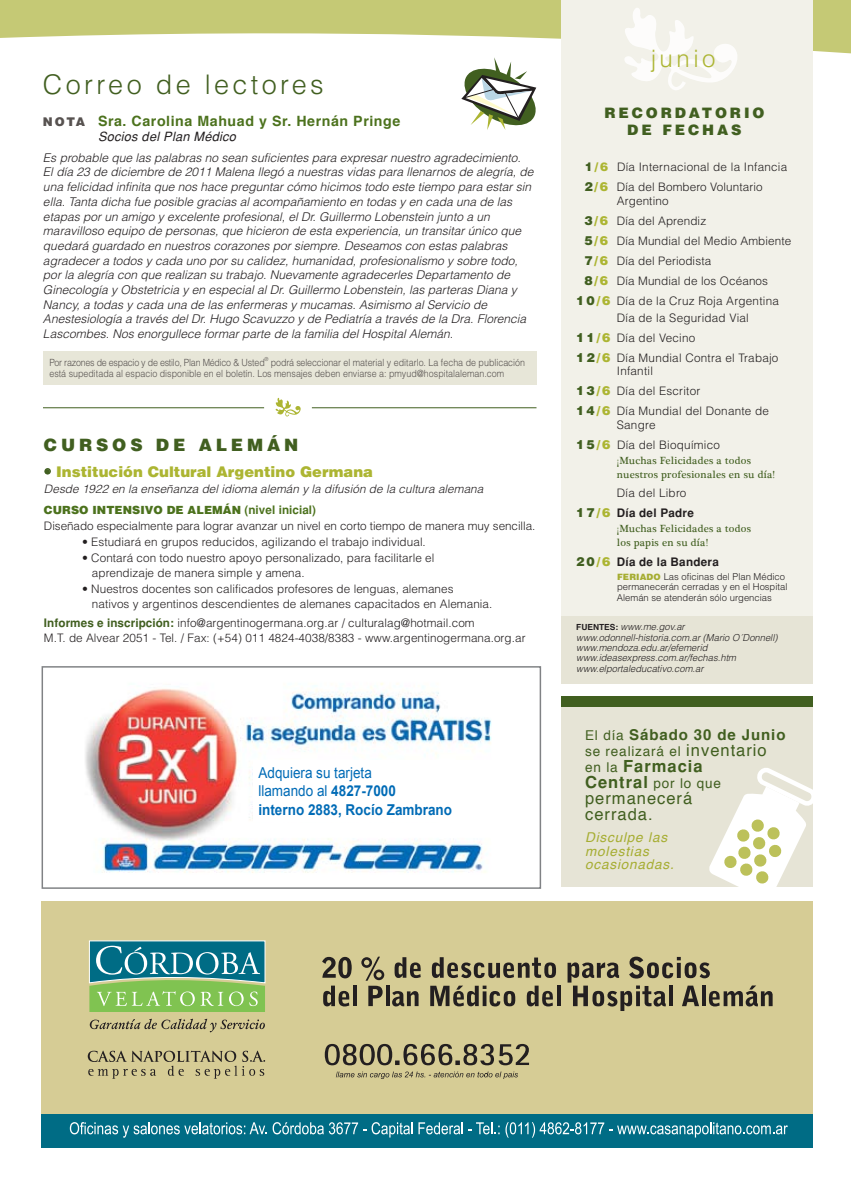
<style>
.page{position:relative;width:851px;height:1191px;background:#fff}
.page>*{position:absolute;margin:0;border:0;box-sizing:border-box;transform-origin:0 0}
.t1{font:300 27px "Helvetica";letter-spacing:.125em;color:#415f20}
.t2{font:300 24px "Helvetica";letter-spacing:.15em;color:#acb532}
.t3{font:900 16.95px "Helvetica";letter-spacing:.225em;color:#415f20}
.t4{font:16.5px/15.9px "Helvetica";letter-spacing:.06em;color:#415f20}
.t5{font:700 16.5px "Helvetica";letter-spacing:.06em;color:#415f20}
.t6{font:700 15px/18.6px "Arial";color:#006bb6;scale:.9 1}
.t7{font:700 15px "Helvetica";letter-spacing:.06em;color:#415f20}
.t8{font:900 14.7px "Helvetica";color:#acb532}
.t9{font:900 14.4px/17.9px "Helvetica";letter-spacing:.2em;color:#415f20;text-align:center}
.t10{font:700 14.25px "Helvetica";letter-spacing:.04em;color:#4c721d}
.t11{font:13.5px "Helvetica";letter-spacing:.06em;color:#415f20}
.t12{font:italic 13.5px/13.6px "Helvetica";letter-spacing:.06em;color:#a6ad32}
.t13{font:italic 12.75px "Helvetica";letter-spacing:.02em;color:#231f20}
.t14{font:italic 300 12px/14.7px "Helvetica";color:#231f20}
.t15{font:300 11.7px/20px "Helvetica";letter-spacing:.005em;color:#231f20}
.t16{font:italic 300 11.7px "Helvetica";letter-spacing:.005em;color:#231f20}
.t17{font:700 11.7px "Helvetica";letter-spacing:.02em;color:#231f20}
.t18{font:900 11.25px "Helvetica";letter-spacing:.005em;color:#4c721d}
.t19{font:10.65px/14px "Plantagenet Cherokee";letter-spacing:.02em;color:#415f20}
.t20{font:300 9.9px/10.9px "Helvetica";color:#575250;scale:.9 1}
.t21{font:italic 300 9.6px/10.4px "Helvetica";color:#231f20}
.t22{font:300 9.45px/10.4px "Helvetica";color:#231f20}
.s1{font-weight:900;font-size:12px;color:#575250}
.s2{color:#415f20}
.s3{font-weight:700;font-size:11.7px}
.s4{font-weight:700;color:#415f20}
.s5{font-weight:400}
.s6{font-weight:900;font-size:12px;color:#415f20}
.s7{font-weight:900;font-size:12px;color:#acb532}
.s8{font-weight:900;font-size:12.45px;color:#415f20}
.s9{font-weight:900;font-size:12.45px;color:#acb532}
.s10{font-weight:700}
.s11{font-weight:900;font-size:8.7px;color:#a6ad32}
.s12{font-weight:700;font-style:normal;font-size:8.4px}
.s13{font-weight:400;font-size:13.5px}
.s14{font-size:16.5px}
.s15{font-weight:700;font-size:16.5px}
</style>
<div class="page">
<svg style="left:0;top:0;width:850px;height:54px;fill:#c5c975"></svg>
<div style="left:561px;top:0;width:252px;height:681px;background:#f2f1e9"></div>
<div style="left:561px;top:616px;width:252px;height:67px;background:#e6e4d6"></div>
<hr style="left:43px;top:407px;width:493px;height:1px;background:#415f20">
<div style="left:264px;top:398px;width:48px;height:21px;background:#fff;border-radius:6px"></div>
<svg style="left:275px;top:398px;width:26px;height:18px"></svg>
<div style="left:43px;top:351px;width:493px;height:33px;background:#e7e6d8"></div>
<svg style="left:461px;top:57px;width:76px;height:73px"></svg>
<svg style="left:625px;top:8px;width:112px;height:82px"></svg>
<div style="left:41px;top:901px;width:772px;height:246px;background:#d6cc95"></div>
<div style="left:41px;top:1114px;width:772px;height:33px;background:#006c85"></div>
<svg style="left:89px;top:940px;width:177px;height:72px;background:#5da683"></svg>
<svg style="left:90px;top:1018px;width:175px;height:14px"></svg>
<svg style="left:325px;top:1044px;width:204px;height:21px"></svg>
<svg style="left:336px;top:1071px;width:182px;height:8px"></svg>
<svg style="left:70px;top:1122px;width:342px;height:15px"></svg>
<svg style="left:418px;top:1122px;width:81px;height:12px"></svg>
<svg style="left:505px;top:1122px;width:282px;height:15px"></svg>
<svg style="left:322px;top:957px;width:29px;height:21px"></svg>
<svg style="left:394px;top:957px;width:26px;height:21px"></svg>
<svg style="left:432px;top:957px;width:124px;height:21px"></svg>
<svg style="left:323px;top:985px;width:26px;height:21px"></svg>
<hr style="left:353px;top:985px;width:4px;height:21px;background:#231f20">
<svg style="left:526px;top:985px;width:27px;height:21px"></svg>
<svg style="left:557px;top:985px;width:3px;height:21px"></svg>
<svg style="left:88px;top:1050px;width:177px;height:28px"></svg>
<svg style="left:567px;top:956px;width:205px;height:55px"></svg>
<svg style="left:361px;top:956px;width:23px;height:50px"></svg>
<hr style="left:386px;top:985px;width:4px;height:21px;background:#231f20">
<svg style="left:392px;top:991px;width:26px;height:15px"></svg>
<svg style="left:430px;top:985px;width:85px;height:21px"></svg>
<div style="left:44px;top:468px;width:7px;height:6px;border:2px solid #415f20;border-radius:50%"></div>
<div style="left:561px;top:697px;width:251px;height:189px;background:#e6e4d6"></div>
<div style="left:561px;top:696px;width:251px;height:10px;background:#415f20"></div>
<svg style="left:707px;top:764px;width:106px;height:123px"></svg>
<img style="left:85px;top:683px;width:407px;height:190px">
<div style="left:42px;top:666px;width:499px;height:223px;border:1px solid #808285"></div>
<div style="left:253px;top:760px;width:250px;height:61px;background:#fff"></div>
<p class="t1" style="left:43px;top:67px;width:282px">Correo de lectores</p>
<p class="t10" style="left:43px;top:109px;width:359px"><span class="s1">NOTA</span> Sra. Carolina Mahuad y Sr. Hernán Pringe</p>
<p class="t13" style="left:98px;top:129px;width:139px">Socios del Plan Médico</p>
<p class="t14" style="left:43px;top:150px;width:492px">Es probable que las palabras no sean suficientes para expresar nuestro agradecimiento.<br>El día 23 de diciembre de 2011 Malena llegó a nuestras vidas para llenarnos de alegría, de una felicidad infinita que nos hace preguntar cómo hicimos todo este tiempo para estar sin ella. Tanta dicha fue posible gracias al acompañamiento en todas y en cada una de las etapas por un amigo y excelente profesional, el Dr. Guillermo Lobenstein junto a un maravilloso equipo de personas, que hicieron de esta experiencia, un transitar único que quedará guardado en nuestros corazones por siempre. Deseamos con estas palabras agradecer a todos y cada uno por su calidez, humanidad, profesionalismo y sobre todo, por la alegría con que realizan su trabajo. Nuevamente agradecerles Departamento de Ginecología y Obstetricia y en especial al Dr. Guillermo Lobenstein, las parteras Diana y Nancy, a todas y cada una de las enfermeras y mucamas. Asimismo al Servicio de Anestesiología a través del Dr. Hugo Scavuzzo y de Pediatría a través de la Dra. Florencia Lascombes. Nos enorgullece formar parte de la familia del Hospital Alemán.</p>
<p class="t20" style="left:49px;top:357px;width:530px">Por razones de espacio y de estilo, Plan Médico &amp; Usted<sup>®</sup> podrá seleccionar el material y editarlo. La fecha de publicación está supeditada al espacio disponible en el boletín. Los mensajes deben enviarse a: pmyud@hospitalaleman.com</p>
<p class="t3" style="left:44px;top:434px;width:256px">CURSOS DE ALEMÁN</p>
<p class="t8" style="left:44px;top:462px;width:330px"><span class="s2">•</span> Institución Cultural Argentino Germana</p>
<p class="t16" style="left:44px;top:481px;width:441px">Desde 1922 en la enseñanza del idioma alemán y la difusión de la cultura alemana</p>
<p class="t18" style="left:44px;top:502px;width:273px">CURSO INTENSIVO DE ALEMÁN <span class="s3">(nivel inicial)</span></p>
<p class="t15" style="left:44px;top:515px;width:493px">Diseñado especialmente para lograr avanzar un nivel en corto tiempo de manera muy sencilla.</p>
<p class="t15" style="left:82px;top:531px;width:345px">• Estudiará en grupos reducidos, agilizando el trabajo individual.</p>
<p class="t15" style="left:92px;top:550px;width:344px;line-height:14.7px;text-indent:-10px">• Contará con todo nuestro apoyo personalizado, para facilitarle el aprendizaje de manera simple y amena.</p>
<p class="t15" style="left:92px;top:581px;width:402px;line-height:14.7px;text-indent:-10px">• Nuestros docentes son calificados profesores de lenguas, alemanes nativos y argentinos descendientes de alemanes capacitados en Alemania.</p>
<p class="t15" style="left:44px;top:615px;width:483px;line-height:14.7px"><span class="s4">Informes e inscripción:</span> info@argentinogermana.org.ar / culturalag@hotmail.com<br>M.T. de Alvear 2051 - Tel. / Fax: (+54) 011 4824-4038/8383 - www.argentinogermana.org.ar</p>
<p class="t6" style="left:258px;top:763px;width:217px"><span class="s5">Adquiera su tarjeta<br>llamando al</span> 4827-7000<br>interno 2883, Rocío Zambrano</p>
<p class="t2" style="left:650px;top:44px;width:66px">junio</p>
<p class="t9" style="left:604px;top:103px;width:161px">RECORDATORIO<br>DE FECHAS</p>
<p class="t15" style="left:584px;top:157px;width:204px"><span class="s6">1</span><span class="s7">/6</span> Día Internacional de la Infancia<br><span class="s8">2</span><span class="s9">/6</span> Día del Bombero Voluntario</p>
<p class="t15" style="left:616px;top:191px;width:53px">Argentino</p>
<p class="t15" style="left:584px;top:210px;width:123px"><span class="s8">3</span><span class="s9">/6</span> Día del Aprendiz</p>
<p class="t15" style="left:584px;top:230px;width:208px"><span class="s8">5</span><span class="s9">/6</span> Día Mundial del Medio Ambiente</p>
<p class="t15" style="left:584px;top:250px;width:128px"><span class="s8">7</span><span class="s9">/6</span> Día del Periodista</p>
<p class="t15" style="left:584px;top:270px;width:185px"><span class="s8">8</span><span class="s9">/6</span> Día Mundial de los Océanos</p>
<p class="t15" style="left:576px;top:290px;width:204px"><span class="s8">10</span><span class="s9">/6</span> Día de la Cruz Roja Argentina</p>
<p class="t15" style="left:576px;top:307px;width:204px;text-indent:41px">Día de la Seguridad Vial<br><span class="s8">11</span><span class="s9">/6</span> Día del Vecino<br><span class="s8">12</span><span class="s9">/6</span> Día Mundial Contra el Trabajo</p>
<p class="t15" style="left:576px;top:361px;width:194px;text-indent:41px">Infantil<br><span class="s8">13</span><span class="s9">/6</span> Día del Escritor<br><span class="s8">14</span><span class="s9">/6</span> Día Mundial del Donante de</p>
<p class="t15" style="left:576px;top:415px;width:145px;text-indent:41px">Sangre<br><span class="s8">15</span><span class="s9">/6</span> Día del Bioquímico</p>
<p class="t19" style="left:616px;top:454px;width:159px">¡Muchas Felicidades a todos nuestros profesionales en su día!</p>
<p class="t15" style="left:576px;top:482px;width:119px;text-indent:41px">Día del Libro<br><span class="s8">17</span><span class="s9">/6</span> <span class="s10">Día del Padre</span></p>
<p class="t19" style="left:616px;top:522px;width:135px">¡Muchas Felicidades a todos los papis en su día!</p>
<p class="t17" style="left:576px;top:555px;width:144px"><span class="s8">20</span><span class="s9">/6</span> Día de la Bandera</p>
<p class="t22" style="left:616px;top:571px;width:172px"><span class="s11">FERIADO</span> Las oficinas del Plan Médico permanecerán cerradas y en el Hospital<br>Alemán se atenderán sólo urgencias</p>
<p class="t21" style="left:576px;top:621px;width:203px"><span class="s12">FUENTES:</span> www.me.gov.ar www.odonnell-historia.com.ar (Mario O´Donnell) www.mendoza.edu.ar/efemerid www.ideasexpress.com.ar/fechas.htm www.elportaleducativo.com.ar</p>
<p class="t7" style="left:585px;top:723px;width:202px"><span class="s13">El día</span> Sábado 30 de Junio</p>
<p class="t11" style="left:585px;top:741px;width:183px">se realizará el <span class="s14">inventario</span></p>
<p class="t5" style="left:585px;top:757px;width:119px"><span class="s13">en la</span> Farmacia</p>
<p class="t11" style="left:585px;top:773px;width:137px"><span class="s15">Central</span> por lo que</p>
<p class="t4" style="left:585px;top:791px;width:109px">permanecerá cerrada.</p>
<p class="t12" style="left:585px;top:830px;width:90px">Disculpe las molestias ocasionadas.</p>
</div>
